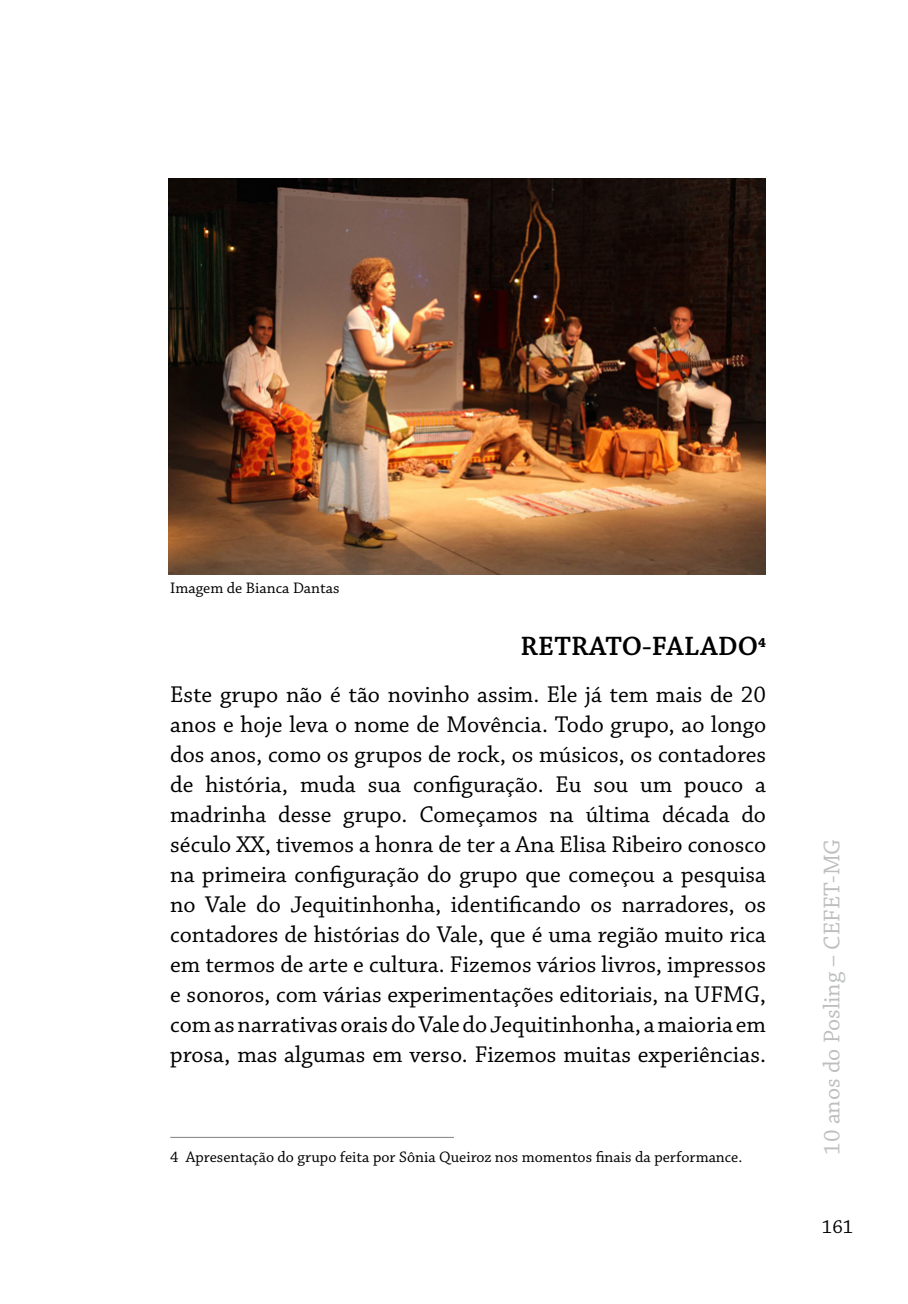
<style>
.page{position:relative;width:908px;height:1304px;background:#fff}
.page>*{position:absolute;margin:0;border:0;box-sizing:border-box;transform-origin:0 0}
.t1{font:600 28px "Chaparral Pro";letter-spacing:.01em;color:#000}
.t2{font:24px/30px "Chaparral Pro";color:#000;text-align:justify}
.t3{font:24px "Chaparral Pro";color:#bcbec0}
.t4{font:20px "Chaparral Pro";color:#000}
.t5{font:16px "Chaparral Pro";color:#000}
</style>
<div class="page">
<img style="left:169px;top:178px;width:596px;height:396px">
<hr style="left:170px;top:1137px;width:284px;height:1px;background:#808285">
<p class="t5" style="left:170px;top:579px;width:171px">Imagem de Bianca Dantas</p>
<p class="t1" style="left:520px;top:630px;width:247px">RETRATO-FALADO<sup>4</sup></p>
<p class="t2" style="left:170px;top:681px;width:597px">Este grupo não é tão novinho assim. Ele já tem mais de 20 anos e hoje leva o nome de Movência. Todo grupo, ao longo dos anos, como os grupos de rock, os músicos, os contadores de história, muda sua configuração. Eu sou um pouco a madrinha desse grupo. Começamos na última década do século XX, tivemos a honra de ter a Ana Elisa Ribeiro conosco na primeira configuração do grupo que começou a pesquisa no Vale do Jequitinhonha, identificando os narradores, os contadores de histórias do Vale, que é uma região muito rica em termos de arte e cultura. Fizemos vários livros, impressos e sonoros, com várias experimentações editoriais, na UFMG, com as narrativas orais do Vale do Jequitinhonha, a maioria em prosa, mas algumas em verso. Fizemos muitas experiências.</p>
<p class="t5" style="left:170px;top:1148px;width:573px">4 Apresentação do grupo feita por Sônia Queiroz nos momentos finais da performance.</p>
<p class="t3" style="left:818px;top:1155px;width:318px;rotate:-90deg">10 anos do Posling – CEFET-MG</p>
<p class="t4" style="left:821px;top:1215px;width:33px">161</p>
</div>
